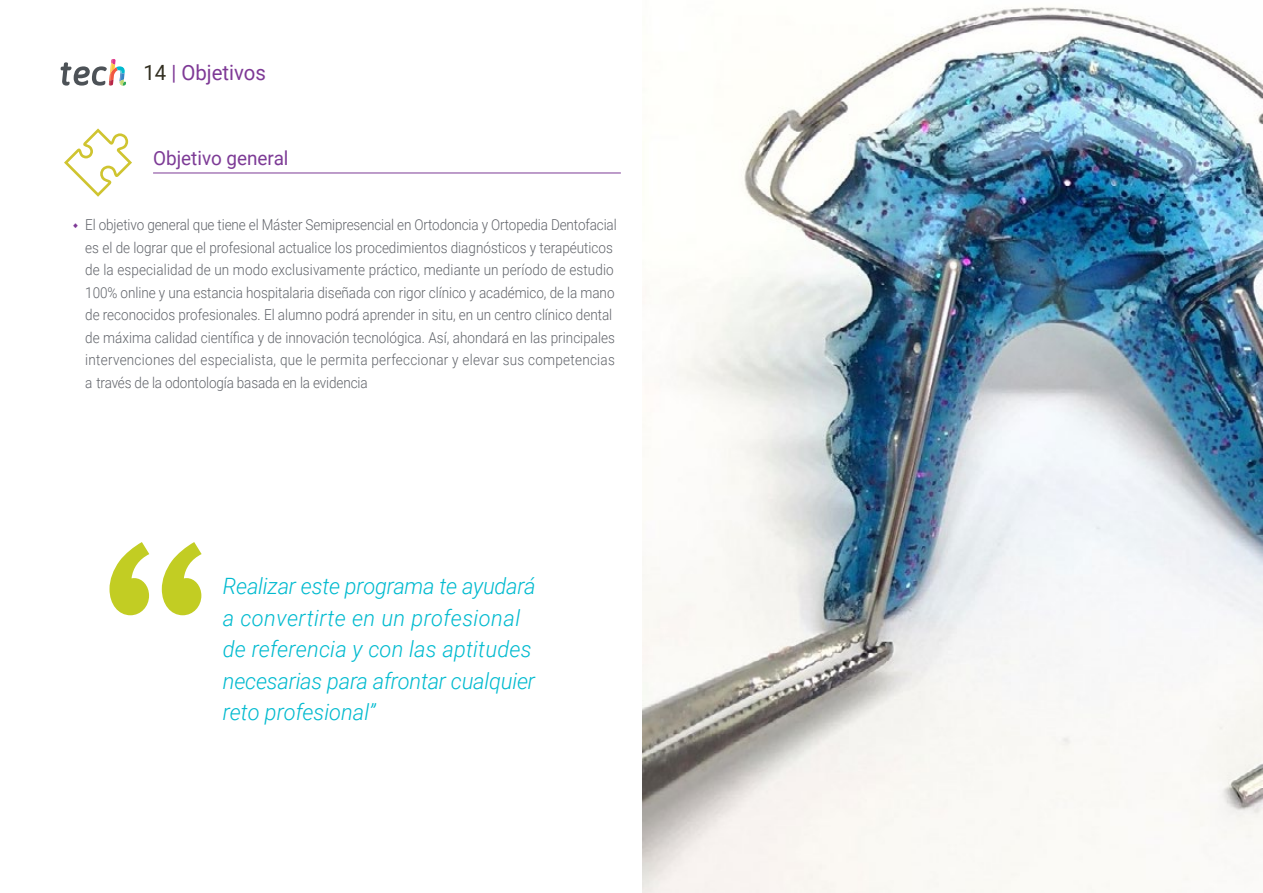
<style>
.page{position:relative;width:1263px;height:893px;background:#fff}
.page>*{position:absolute;margin:0;border:0;box-sizing:border-box;transform-origin:0 0}
.t1{font:italic 300 22.5px/31.5px "Roboto";letter-spacing:-.01em;color:#00bacf}
.t2{font:21px "Roboto";color:#7e3996}
.t3{font:19.5px "Roboto";color:#7d3b96}
.t4{font:300 15px/22.5px "Roboto";color:#61646a;scale:.9 1}
.s1{color:#312e20}
</style>
<div class="page">
<img style="left:642px;top:7px;width:621px;height:886px">
<svg style="left:61px;top:59px;width:65px;height:27px"></svg>
<svg style="left:109px;top:542px;width:93px;height:73px"></svg>
<hr style="left:153px;top:173px;width:468px;height:1px;background:#7d3b96">
<svg style="left:64px;top:128px;width:68px;height:69px"></svg>
<h2 class="t2" style="left:144px;top:57px;width:124px"><span class="s1">14</span> | Objetivos</h2>
<h3 class="t3" style="left:153px;top:144px;width:137px">Objetivo general</h3>
<p class="t4" style="left:85px;top:213px;width:592px">El objetivo general que tiene el Máster Semipresencial en Ortodoncia y Ortopedia Dentofacial es el de lograr que el profesional actualice los procedimientos diagnósticos y terapéuticos de la especialidad de un modo exclusivamente práctico, mediante un período de estudio 100% online y una estancia hospitalaria diseñada con rigor clínico y académico, de la mano de reconocidos profesionales. El alumno podrá aprender in situ, en un centro clínico dental de máxima calidad científica y de innovación tecnológica. Así, ahondará en las principales intervenciones del especialista, que le permita perfeccionar y elevar sus competencias a través de la odontología basada en la evidencia</p>
<h1 class="t1" style="left:223px;top:570px;width:314px">Realizar este programa te ayudará a convertirte en un profesional de referencia y con las aptitudes necesarias para afrontar cualquier reto profesional”</h1>
</div>
